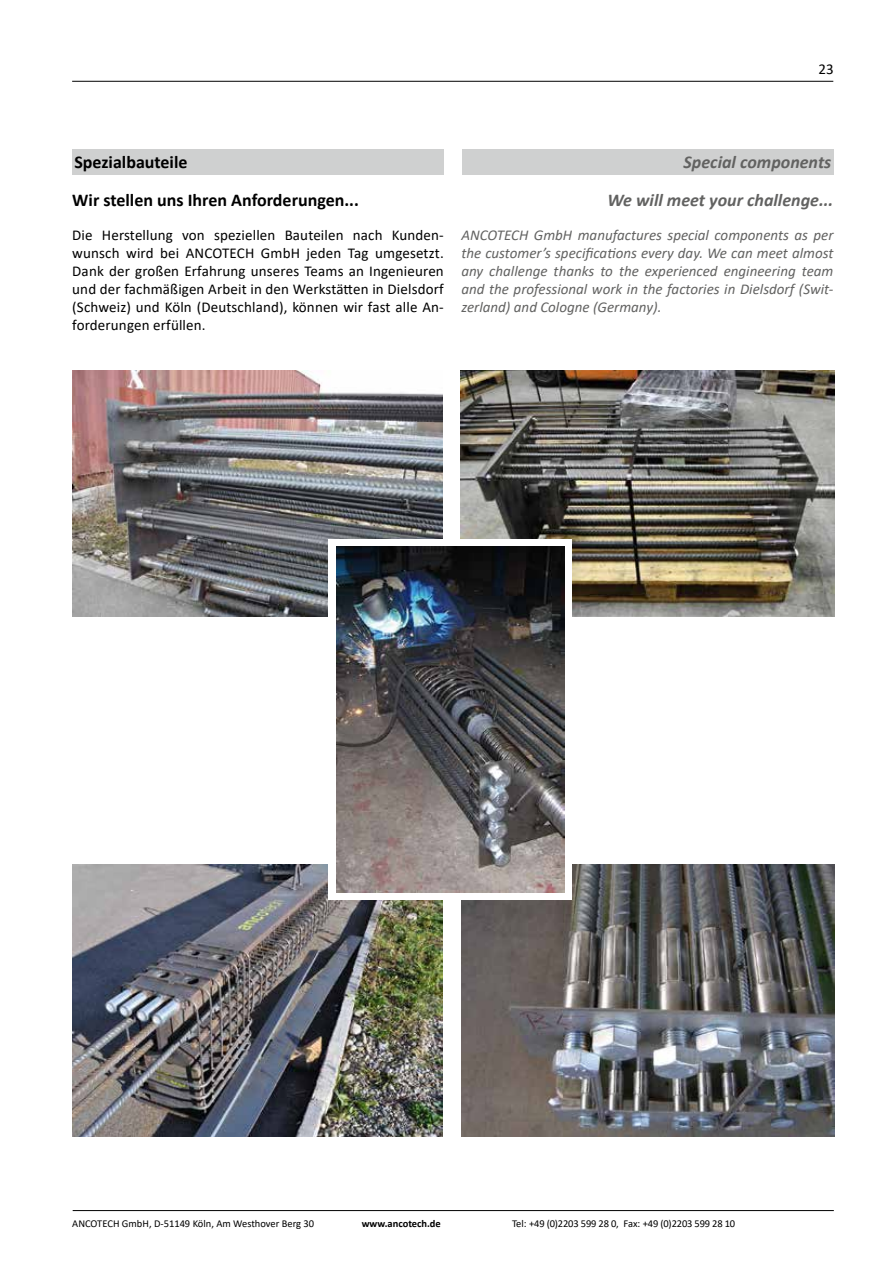
<style>
.page{position:relative;width:893px;height:1263px;background:#fff}
.page>*{position:absolute;margin:0;border:0;box-sizing:border-box;transform-origin:0 0}
.t1{font:700 18px "Calibri";color:#000}
.t2{font:italic 700 18px "Calibri";color:#626261}
.t3{font:15px/18px "Calibri";letter-spacing:.01em;color:#000;text-align:justify}
.t4{font:italic 15px/18px "Calibri";color:#626261;text-align:justify}
.t5{font:10.5px "Calibri";letter-spacing:-.01em;color:#000}
.t6{font:700 10.5px "Calibri";color:#000}
</style>
<div class="page">
<img style="left:460px;top:370px;width:374px;height:247px">
<img style="left:72px;top:864px;width:370px;height:273px">
<img style="left:461px;top:864px;width:373px;height:273px">
<img style="left:72px;top:370px;width:371px;height:247px">
<div style="left:328px;top:539px;width:244px;height:361px;background:#fff"></div>
<img style="left:336px;top:546px;width:229px;height:346px">
<hr style="left:73px;top:1210px;width:761px;height:1px;background:#000">
<hr style="left:72px;top:81px;width:761px;height:1px;background:#000">
<div style="left:72px;top:149px;width:372px;height:25px;background:#cfd0d0"></div>
<div style="left:462px;top:149px;width:371px;height:25px;background:#cfd0d0"></div>
<p class="t3" style="left:818px;top:60px;width:17px">23</p>
<p class="t1" style="left:74px;top:150px;width:115px">Spezialbauteile</p>
<p class="t2" style="left:684px;top:150px;width:149px">Special components</p>
<p class="t1" style="left:72px;top:188px;width:288px">Wir stellen uns Ihren Anforderungen...</p>
<p class="t2" style="left:608px;top:188px;width:227px">We will meet your challenge...</p>
<p class="t3" style="left:72px;top:225px;width:373px">Die Herstellung von speziellen Bauteilen nach Kunden&shy;wunsch wird bei ANCOTECH GmbH jeden Tag umgesetzt.<br>Dank der großen Erfahrung unseres Teams an Ingenieuren und der fachmäßigen Arbeit in den Werkstätten in Dielsdorf (Schweiz) und Köln (Deutschland), können wir fast alle An&shy;forderungen erfüllen.</p>
<p class="t4" style="left:461px;top:225px;width:374px">ANCOTECH GmbH manufactures special components as per the customer’s specifications every day. We can meet almost any challenge thanks to the experienced engineering team and the professional work in the factories in Dielsdorf (Swit&shy;zerland) and Cologne (Germany).</p>
<p class="t5" style="left:72px;top:1216px;width:243px">ANCOTECH GmbH, D-51149 Köln, Am Westhover Berg 30</p>
<p class="t6" style="left:362px;top:1216px;width:81px">www.ancotech.de</p>
<p class="t5" style="left:512px;top:1216px;width:225px">Tel: +49 (0)2203 599 28 0, Fax: +49 (0)2203 599 28 10</p>
</div>
